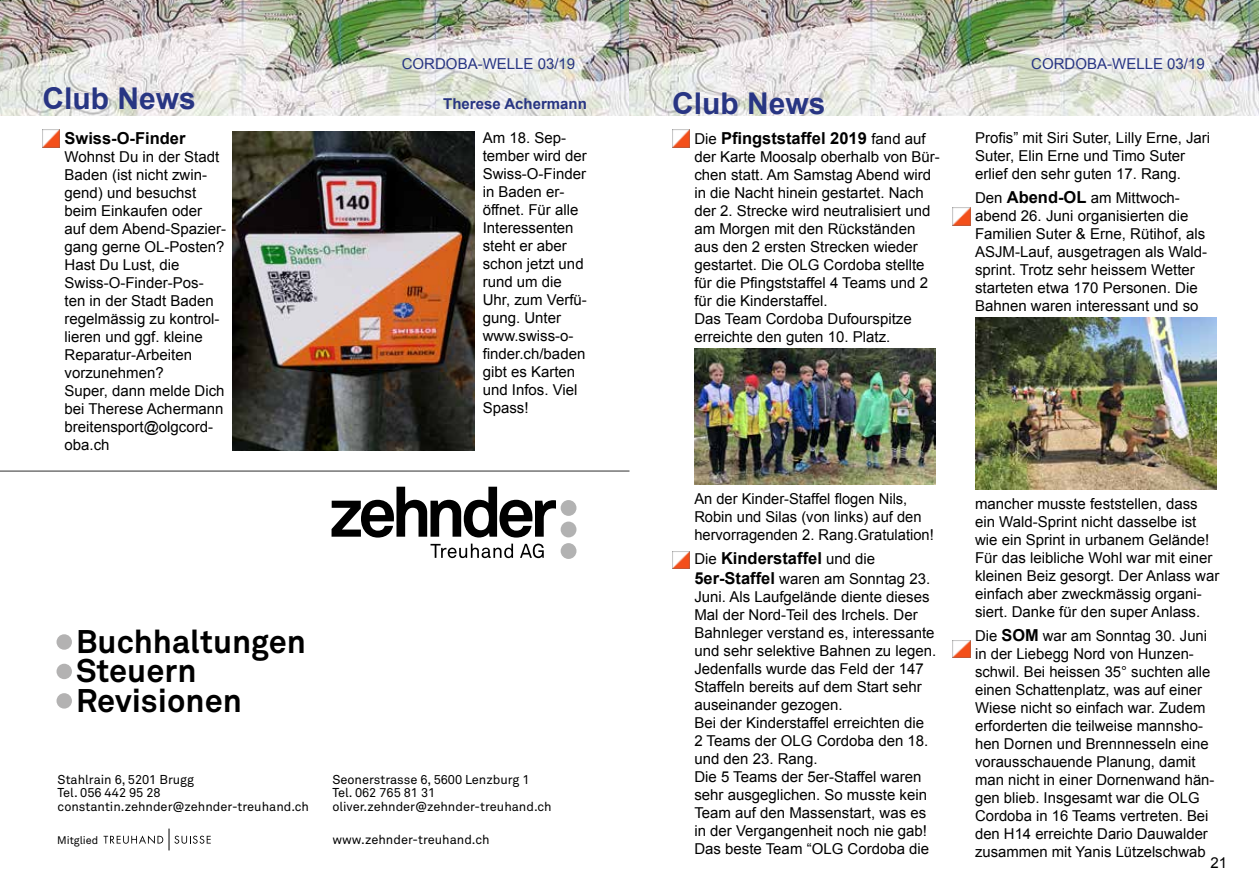
<style>
.page{position:relative;width:1259px;height:893px;background:#fff}
.page>*{position:absolute;margin:0;border:0;box-sizing:border-box;transform-origin:0 0}
.t1{font:700 32.4px/29.4px "Akkurat";color:#000}
.t2{font:700 30px "Arial";color:#283583}
.t3{font:700 16.5px "Arial";color:#000}
.t4{font:15px/18px "Arial";color:#000}
.t5{font:15px "Arial";color:#283583}
.t6{font:700 15px "Arial";color:#283583}
.t7{font:12.75px/13.5px "Akkurat";color:#000}
.t8{font:10.95px "Akkurat";color:#000}
.s1{font-weight:400;font-size:15px}
.s2{font-weight:700;font-size:16.5px}
</style>
<div class="page">
<img style="left:0;top:0;width:1259px;height:116px">
<img style="left:672px;top:551px;width:17px;height:18px">
<img style="left:952px;top:208px;width:18px;height:17px">
<img style="left:42px;top:130px;width:18px;height:17px">
<img style="left:672px;top:130px;width:17px;height:17px">
<svg style="left:331px;top:487px;width:225px;height:51px"></svg>
<div style="left:560px;top:500px;width:16px;height:16px;background:#b2b2b2;border-radius:50%"></div>
<div style="left:560px;top:522px;width:16px;height:15px;background:#b2b2b2;border-radius:50%"></div>
<div style="left:560px;top:543px;width:16px;height:16px;background:#b2b2b2;border-radius:50%"></div>
<svg style="left:430px;top:544px;width:83px;height:14px"></svg>
<svg style="left:520px;top:544px;width:24px;height:14px"></svg>
<div style="left:56px;top:634px;width:16px;height:16px;background:#b3b2b2;border-radius:50%"></div>
<div style="left:56px;top:664px;width:16px;height:15px;background:#b3b2b2;border-radius:50%"></div>
<div style="left:56px;top:693px;width:16px;height:16px;background:#b3b2b2;border-radius:50%"></div>
<svg style="left:103px;top:835px;width:60px;height:9px"></svg>
<svg style="left:169px;top:829px;width:42px;height:21px"></svg>
<hr style="left:0;top:470px;width:629px;height:2px;background:#000">
<img style="left:233px;top:132px;width:241px;height:319px">
<img style="left:694px;top:348px;width:241px;height:136px">
<img style="left:975px;top:318px;width:241px;height:172px">
<img style="left:952px;top:640px;width:18px;height:18px">
<p class="t5" style="left:402px;top:54px;width:175px">CORDOBA-WELLE 03/19</p>
<p class="t5" style="left:1031px;top:54px;width:175px">CORDOBA-WELLE 03/19</p>
<h2 class="t2" style="left:43px;top:78px;width:155px">Club News</h2>
<p class="t6" style="left:443px;top:94px;width:145px">Therese Achermann</p>
<p class="t4" style="left:483px;top:129px;width:106px">Am 18. Sep&shy;tember wird der<br>Swiss-O-Finder in Baden er&shy;öffnet. Für alle<br>Interessenten steht er aber schon jetzt und rund um die<br>Uhr, zum Verfü&shy;gung. Unter www.swiss-o&shy;finder.ch/baden gibt es Karten und Infos. Viel<br>Spass!</p>
<p class="t3" style="left:64px;top:127px;width:123px">Swiss-O-Finder</p>
<p class="t4" style="left:64px;top:148px;width:163px">Wohnst Du in der Stadt<br>Baden (ist nicht zwin&shy;gend) und besuchst beim Einkaufen oder auf dem Abend-Spazier&shy;gang gerne OL-Posten?<br>Hast Du Lust, die<br>Swiss-O-Finder-Pos&shy;ten in der Stadt Baden regelmässig zu kontrol&shy;lieren und ggf. kleine<br>Reparatur-Arbeiten vorzunehmen?<br>Super, dann melde Dich bei Therese Achermann breitensport@olgcord&shy;oba.ch</p>
<h1 class="t1" style="left:76px;top:626px;width:231px">Buchhaltungen<br>Steuern<br>Revisionen</h1>
<p class="t7" style="left:58px;top:772px;width:253px">Stahlrain 6, 5201 Brugg<br>Tel. 056 442 95 28 constantin.zehnder@zehnder-treuhand.ch</p>
<p class="t8" style="left:57px;top:833px;width:43px">Mitglied</p>
<p class="t7" style="left:332px;top:772px;width:221px">Seonerstrasse 6, 5600 Lenzburg 1<br>Tel. 062 765 81 31 oliver.zehnder@zehnder-treuhand.ch</p>
<p class="t7" style="left:332px;top:832px;width:159px">www.zehnder-treuhand.ch</p>
<h2 class="t2" style="left:672px;top:84px;width:155px">Club News</h2>
<p class="t3" style="left:694px;top:127px;width:233px"><span class="s1">Die</span> Pfingststaffel 2019 <span class="s1">fand auf</span></p>
<p class="t4" style="left:694px;top:148px;width:247px">der Karte Moosalp oberhalb von Bür&shy;chen statt. Am Samstag Abend wird in die Nacht hinein gestartet. Nach der 2. Strecke wird neutralisiert und am Morgen mit den Rückständen aus den 2 ersten Strecken wieder gestartet. Die OLG Cordoba stellte für die Pfingststaffel 4 Teams und 2 für die Kinderstaffel.<br>Das Team Cordoba Dufourspitze erreichte den guten 10. Platz.</p>
<p class="t4" style="left:975px;top:129px;width:237px">Profis” mit Siri Suter, Lilly Erne, Jari<br>Suter, Elin Erne und Timo Suter erlief den sehr guten 17. Rang.</p>
<p class="t4" style="left:975px;top:189px;width:234px">Den <span class="s2">Abend-OL</span> am Mittwoch&shy;abend 26. Juni organisierten die<br>Familien Suter &amp; Erne, Rütihof, als<br>ASJM-Lauf, ausgetragen als Wald&shy;sprint. Trotz sehr heissem Wetter starteten etwa 170 Personen. Die<br>Bahnen waren interessant und so</p>
<p class="t4" style="left:694px;top:490px;width:241px">An der Kinder-Staffel flogen Nils,<br>Robin und Silas (von links) auf den hervorragenden 2. Rang.Gratulation!</p>
<p class="t3" style="left:694px;top:547px;width:182px"><span class="s1">Die</span> Kinderstaffel <span class="s1">und die</span></p>
<p class="t4" style="left:694px;top:570px;width:243px"><span class="s2">5er-Staffel</span> waren am Sonntag 23.<br>Juni. Als Laufgelände diente dieses<br>Mal der Nord-Teil des Irchels. Der<br>Bahnleger verstand es, interessante und sehr selektive Bahnen zu legen.<br>Jedenfalls wurde das Feld der 147<br>Staffeln bereits auf dem Start sehr auseinander gezogen.<br>Bei der Kinderstaffel erreichten die<br>2 Teams der OLG Cordoba den 18. und den 23. Rang.<br>Die 5 Teams der 5er-Staffel waren sehr ausgeglichen. So musste kein<br>Team auf den Massenstart, was es in der Vergangenheit noch nie gab!<br>Das beste Team “OLG Cordoba die</p>
<p class="t4" style="left:975px;top:495px;width:246px">mancher musste feststellen, dass ein Wald-Sprint nicht dasselbe ist wie ein Sprint in urbanem Gelände!<br>Für das leibliche Wohl war mit einer kleinen Beiz gesorgt. Der Anlass war einfach aber zweckmässig organi&shy;siert. Danke für den super Anlass.</p>
<p class="t4" style="left:975px;top:627px;width:241px">Die <span class="s2">SOM</span> war am Sonntag 30. Juni in der Liebegg Nord von Hunzen&shy;schwil. Bei heissen 35° suchten alle einen Schattenplatz, was auf einer Wiese nicht so einfach war. Zudem erforderten die teilweise mannsho&shy;hen Dornen und Brennnesseln eine vorausschauende Planung, damit man nicht in einer Dornenwand hän&shy;gen blieb. Insgesamt war die OLG Cordoba in 16 Teams vertreten. Bei den H14 erreichte Dario Dauwalder zusammen mit Yanis Lützelschwab</p>
<p class="t4" style="left:1210px;top:854px;width:18px">21</p>
</div>
